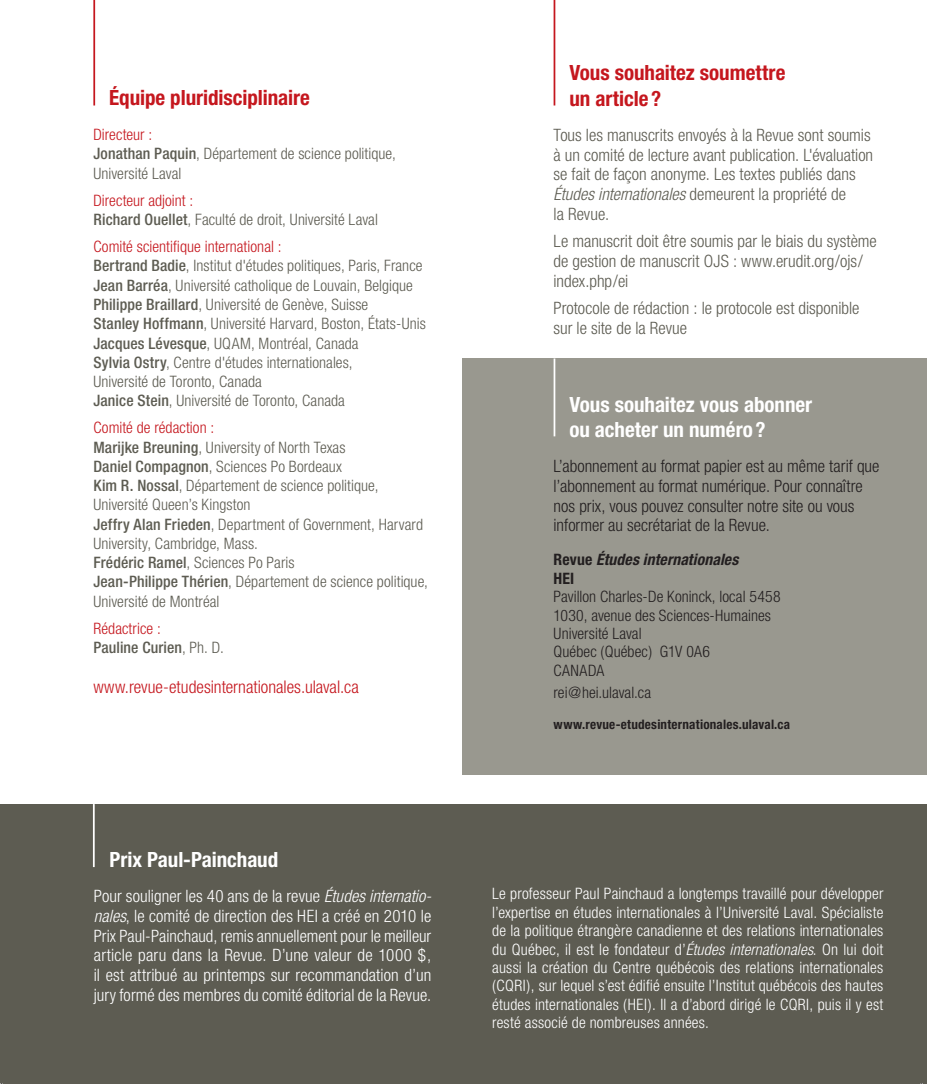
<style>
.page{position:relative;width:927px;height:1084px;background:#fff}
.page>*{position:absolute;margin:0;border:0;box-sizing:border-box;transform-origin:0 0}
.t1{font:700 condensed 21px/25.2px "Helvetica Neue";color:#fff}
.t2{font:700 condensed 21px/25.2px "Helvetica Neue";color:#c5171e}
.Adresse_web{font:300 condensed 17.5px "Helvetica Neue";color:#c5171e}
.t3{font:300 condensed 17.15px/19.6px "Helvetica Neue";color:#5d5c52}
.t4{font:300 condensed 17.15px/19.8px "Helvetica Neue";letter-spacing:.005em;color:#fff;text-align:justify}
.t5{font:300 condensed 17.15px/19.6px "Helvetica Neue";color:#231f20}
.Texte_1{font:300 condensed 15.75px/19.2px "Helvetica Neue";letter-spacing:.005em;color:#5d5c52}
.t6{font:300 condensed 15.75px/18.4px "Helvetica Neue";letter-spacing:.01em;color:#fff;text-align:justify}
.t7{font:300 condensed 15.75px/18.4px "Helvetica Neue";letter-spacing:.005em;color:#231f20}
.t8{font:300 condensed 15.75px "Helvetica Neue";letter-spacing:.005em;color:#c5171e}
.t9{font:500 condensed 15.75px/19.2px "Helvetica Neue";letter-spacing:.005em;color:#5d5c52}
.t10{font:700 condensed 13.12px "Helvetica Neue";letter-spacing:.015em;color:#231f20}
.s1{color:#c5171e}
.s2{font-weight:500}
.s3{font-weight:300;color:#c5171e}
.s4{font-weight:300}
.s5{font-style:italic}
.s6{font-weight:700}
.s7{font-weight:700;font-style:italic}
</style>
<div class="page">
<div style="left:461px;top:358px;width:465px;height:417px;background:#99988f"></div>
<hr style="left:93px;top:0;width:2px;height:105px;background:#c5171e">
<hr style="left:553px;top:0;width:2px;height:105px;background:#c5171e">
<div style="left:0;top:804px;width:926px;height:280px;background:#5d5c52"></div>
<hr style="left:93px;top:804px;width:2px;height:63px;background:#fff">
<hr style="left:553px;top:358px;width:2px;height:78px;background:#fff">
<p class="t2" style="left:109px;top:85px;width:202px">Équipe pluridisciplinaire</p>
<p class="Texte_1" style="left:93px;top:125px;width:304px"><span class="s1">Directeur :<br></span><span class="s2">Jonathan Paquin</span>, Département de science politique,<br>Université Laval</p>
<p class="Texte_1" style="left:93px;top:190px;width:286px"><span class="s1">Directeur adjoint :<br></span><span class="s2">Richard Ouellet</span>, Faculté de droit, Université Laval</p>
<p class="t8" style="left:93px;top:238px;width:190px">Comité scientifique international :</p>
<p class="Texte_1" style="left:93px;top:256px;width:331px"><span class="s2">Bertrand Badie</span>, Institut d'études politiques, Paris, France</p>
<p class="Texte_1" style="left:93px;top:275px;width:321px"><span class="s2">Jean Barréa</span>, Université catholique de Louvain, Belgique</p>
<p class="Texte_1" style="left:93px;top:295px;width:276px"><span class="s2">Philippe Braillard</span>, Université de Genève, Suisse</p>
<p class="Texte_1" style="left:93px;top:314px;width:334px"><span class="s2">Stanley Hoffmann</span>, Université Harvard, Boston, États-Unis</p>
<p class="Texte_1" style="left:93px;top:333px;width:267px"><span class="s2">Jacques Lévesque</span>, UQAM, Montréal, Canada</p>
<p class="Texte_1" style="left:93px;top:352px;width:261px"><span class="s2">Sylvia Ostry</span>, Centre d'études internationales,<br>Université de Toronto, Canada</p>
<p class="Texte_1" style="left:93px;top:391px;width:253px"><span class="s2">Janice Stein</span>, Université de Toronto, Canada</p>
<p class="t8" style="left:93px;top:419px;width:122px">Comité de rédaction :</p>
<p class="Texte_1" style="left:93px;top:437px;width:254px"><span class="s2">Marijke Breuning</span>, University of North Texas</p>
<p class="Texte_1" style="left:93px;top:456px;width:250px"><span class="s2">Daniel Compagnon</span>, Sciences Po Bordeaux</p>
<p class="Texte_1" style="left:93px;top:476px;width:286px"><span class="s2">Kim R. Nossal</span>, Département de science politique,<br>Université Queen’s Kingston</p>
<p class="Texte_1" style="left:93px;top:514px;width:331px"><span class="s2">Jeffry Alan Frieden</span>, Department of Government, Harvard<br>University, Cambridge, Mass.</p>
<p class="Texte_1" style="left:93px;top:553px;width:203px"><span class="s2">Frédéric Ramel</span>, Sciences Po Paris</p>
<p class="Texte_1" style="left:93px;top:572px;width:336px"><span class="s2">Jean-Philippe Thérien</span>, Département de science politique,<br>Université de Montréal</p>
<p class="t9" style="left:93px;top:618px;width:132px"><span class="s3">Rédactrice :<br></span>Pauline Curien<span class="s4">, Ph. D.</span></p>
<p class="Adresse_web" style="left:93px;top:677px;width:267px">www.revue-etudesinternationales.ulaval.ca</p>
<p class="t2" style="left:569px;top:60px;width:217px">Vous souhaitez soumettre un article ?</p>
<p class="t3" style="left:553px;top:125px;width:321px">Tous les manuscrits envoyés à la Revue sont soumis à un comité de lecture avant publication. L'évaluation se fait de façon anonyme. Les textes publiés dans <span class="s5">Études internationales</span> demeurent la propriété de<br>la Revue.</p>
<p class="t3" style="left:553px;top:231px;width:325px">Le manuscrit doit être soumis par le biais du système de gestion de manuscrit OJS : www.erudit.org/ojs/ index.php/ei</p>
<p class="t3" style="left:553px;top:298px;width:307px">Protocole de rédaction : le protocole est disponible sur le site de la Revue</p>
<p class="t1" style="left:569px;top:391px;width:244px">Vous souhaitez vous abonner ou acheter un numéro ?</p>
<p class="t5" style="left:553px;top:456px;width:327px">L’abonnement au format papier est au même tarif que l’abonnement au format numérique. Pour connaître nos prix, vous pouvez consulter notre site ou vous informer au secrétariat de la Revue.</p>
<p class="t7" style="left:553px;top:550px;width:229px"><span class="s6">Revue</span> <span class="s7">Études internationales<br></span><span class="s6">HEI<br></span>Pavillon Charles-De Koninck, local 5458<br>1030, avenue des Sciences-Humaines<br>Université Laval<br>Québec (Québec) G1V 0A6<br>CANADA</p>
<p class="t7" style="left:553px;top:683px;width:99px">rei@hei.ulaval.ca</p>
<p class="t10" style="left:553px;top:716px;width:238px">www.revue-etudesinternationales.ulaval.ca</p>
<p class="t1" style="left:110px;top:846px;width:170px">Prix Paul-Painchaud</p>
<p class="t4" style="left:94px;top:886px;width:339px">Pour souligner les 40 ans de la revue <span class="s5">Études internatio&shy;nales</span>, le comité de direction des HEI a créé en 2010 le Prix Paul-Painchaud, remis annuellement pour le meilleur article paru dans la Revue. D’une valeur de 1000 $, il est attribué au printemps sur recommandation d’un jury formé des membres du comité éditorial de la Revue.</p>
<p class="t6" style="left:492px;top:884px;width:392px">Le professeur Paul Painchaud a longtemps travaillé pour développer l’expertise en études internationales à l’Université Laval. Spécialiste de la politique étrangère canadienne et des relations internationales du Québec, il est le fondateur d’<span class="s5">Études internationales</span>. On lui doit aussi la création du Centre québécois des relations internationales (CQRI), sur lequel s’est édifié ensuite l’Institut québécois des hautes études internationales (HEI). Il a d’abord dirigé le CQRI, puis il y est resté associé de nombreuses années.</p>
</div>
